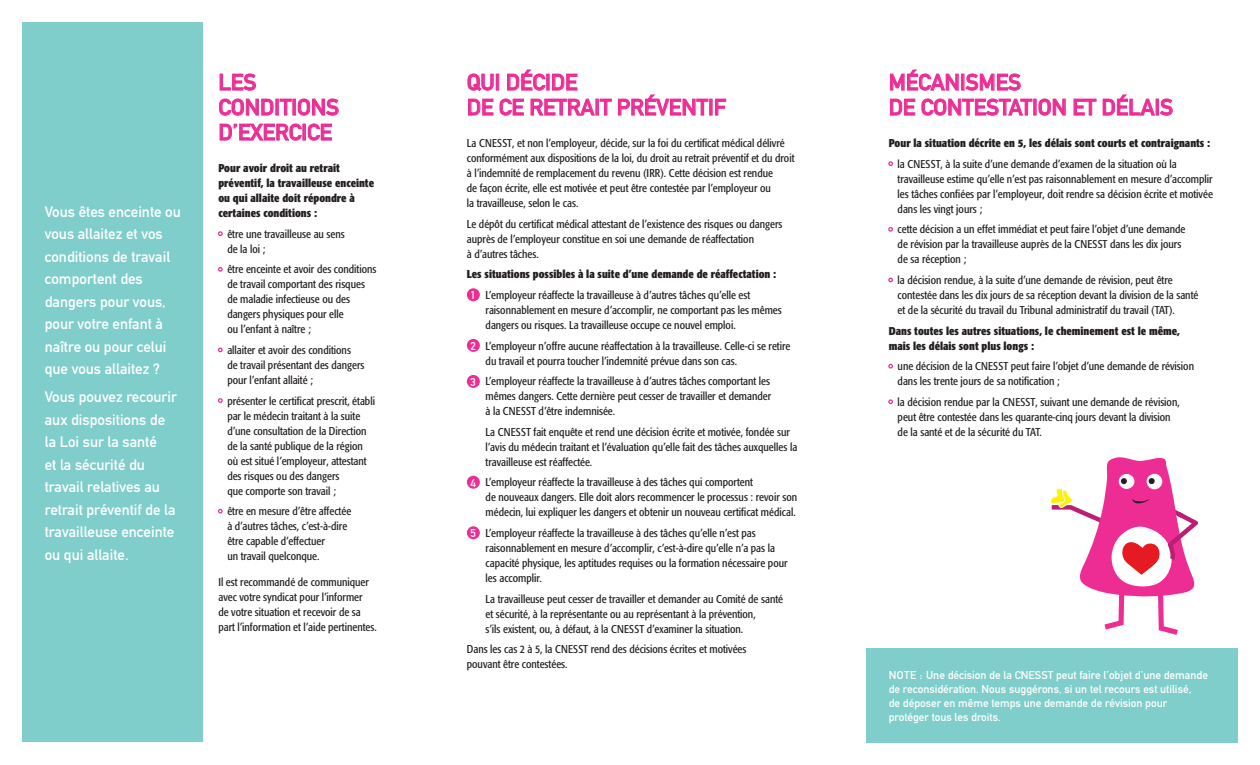
<style>
.page{position:relative;width:1260px;height:765px;background:#fff}
.page>*{position:absolute;margin:0;border:0;box-sizing:border-box;transform-origin:0 0}
.t1{font:22.5px/25px "DIN Mittelschrift";color:#ed2d94}
.t2{font:15px/22.5px "DIN Mittelschrift";color:#fff}
.t3{font:condensed 11.25px/15px "Formata";color:#231f20}
.t4{font:700 condensed 11.25px/15px "Formata";color:#231f20}
.t5{font:11.25px/13.8px "DIN Mittelschrift";color:#fff}
</style>
<div class="page">
<div style="left:22px;top:22px;width:181px;height:720px;background:#7fcecb"></div>
<svg style="left:890px;top:70px;width:130px;height:20px"></svg>
<svg style="left:890px;top:99px;width:25px;height:16px"></svg>
<svg style="left:922px;top:99px;width:143px;height:16px"></svg>
<svg style="left:1074px;top:99px;width:22px;height:16px"></svg>
<svg style="left:1103px;top:95px;width:69px;height:20px"></svg>
<svg style="left:888px;top:161px;width:5px;height:5px"></svg>
<svg style="left:888px;top:227px;width:5px;height:5px"></svg>
<svg style="left:888px;top:278px;width:5px;height:4px"></svg>
<svg style="left:888px;top:364px;width:5px;height:5px"></svg>
<svg style="left:888px;top:399px;width:5px;height:5px"></svg>
<svg style="left:220px;top:74px;width:36px;height:16px"></svg>
<svg style="left:219px;top:99px;width:72px;height:16px"></svg>
<div style="left:293px;top:99px;width:3px;height:16px;border:1px solid #ed2d94"></div>
<svg style="left:298px;top:99px;width:40px;height:16px"></svg>
<svg style="left:220px;top:124px;width:82px;height:16px"></svg>
<div style="left:303px;top:124px;width:3px;height:16px;border:1px solid #ed2d94"></div>
<svg style="left:308px;top:124px;width:24px;height:16px"></svg>
<svg style="left:218px;top:231px;width:5px;height:5px"></svg>
<svg style="left:218px;top:267px;width:5px;height:5px"></svg>
<svg style="left:218px;top:348px;width:5px;height:4px"></svg>
<svg style="left:218px;top:398px;width:5px;height:5px"></svg>
<svg style="left:218px;top:509px;width:5px;height:5px"></svg>
<div style="left:866px;top:648px;width:372px;height:94px;background:#7fcecb"></div>
<svg style="left:1050px;top:457px;width:148px;height:178px"></svg>
<svg style="left:468px;top:74px;width:25px;height:17px"></svg>
<div style="left:496px;top:74px;width:3px;height:16px;border:1px solid #ed2d94"></div>
<svg style="left:507px;top:70px;width:70px;height:20px"></svg>
<svg style="left:468px;top:99px;width:25px;height:16px"></svg>
<svg style="left:500px;top:99px;width:24px;height:16px"></svg>
<svg style="left:531px;top:99px;width:81px;height:16px"></svg>
<svg style="left:618px;top:95px;width:108px;height:20px"></svg>
<div style="left:467px;top:288px;width:13px;height:13px;background:#ed2d94;border-radius:50%"></div>
<div style="left:467px;top:339px;width:13px;height:13px;background:#ed2d94;border-radius:50%"></div>
<div style="left:467px;top:375px;width:13px;height:13px;background:#ed2d94;border-radius:50%"></div>
<div style="left:467px;top:476px;width:13px;height:13px;background:#ed2d94;border-radius:50%"></div>
<div style="left:467px;top:526px;width:13px;height:13px;background:#ed2d94;border-radius:50%"></div>
<p class="t2" style="left:45px;top:200px;width:138px">Vous êtes enceinte ou vous allaitez et vos conditions de travail comportent des dangers pour vous, pour votre enfant à naître ou pour celui que vous allaitez ?</p>
<p class="t2" style="left:45px;top:386px;width:134px">Vous pouvez recourir aux dispositions de la Loi sur la santé<br>et la sécurité du travail relatives au retrait préventif de la travailleuse enceinte ou qui allaite.</p>
<p class="t1" style="left:218px;top:70px;width:122px">LES<br>CONDITIONS<br>D’EXERCICE</p>
<p class="t4" style="left:218px;top:160px;width:157px">Pour avoir droit au retrait préventif, la travailleuse enceinte ou qui allaite doit répondre à certaines conditions :</p>
<p class="t3" style="left:227px;top:226px;width:119px">être une travailleuse au sens de la loi ;</p>
<p class="t3" style="left:227px;top:262px;width:151px">être enceinte et avoir des conditions de travail comportant des risques de maladie infectieuse ou des dangers physiques pour elle<br>ou l’enfant à naître ;</p>
<p class="t3" style="left:227px;top:343px;width:139px">allaiter et avoir des conditions<br>de travail présentant des dangers pour l’enfant allaité ;</p>
<p class="t3" style="left:227px;top:393px;width:149px">présenter le certificat prescrit, établi par le médecin traitant à la suite d’une consultation de la Direction de la santé publique de la région où est situé l’employeur, attestant des risques ou des dangers<br>que comporte son travail ;</p>
<p class="t3" style="left:227px;top:504px;width:125px">être en mesure d’être affectée à d’autres tâches, c’est-à-dire être capable d’effectuer<br>un travail quelconque.</p>
<p class="t3" style="left:218px;top:575px;width:160px">Il est recommandé de communiquer avec votre syndicat pour l’informer<br>de votre situation et recevoir de sa part l’information et l’aide pertinentes.</p>
<p class="t1" style="left:467px;top:70px;width:261px">QUI DÉCIDE<br>DE CE RETRAIT PRÉVENTIF</p>
<p class="t3" style="left:467px;top:136px;width:329px">La CNESST, et non l’employeur, décide, sur la foi du certificat médical délivré conformément aux dispositions de la loi, du droit au retrait préventif et du droit à l’indemnité de remplacement du revenu (IRR). Cette décision est rendue<br>de façon écrite, elle est motivée et peut être contestée par l’employeur ou<br>la travailleuse, selon le cas.</p>
<p class="t3" style="left:467px;top:216px;width:317px">Le dépôt du certificat médical attestant de l’existence des risques ou dangers auprès de l’employeur constitue en soi une demande de réaffectation<br>à d’autres tâches.</p>
<p class="t4" style="left:467px;top:267px;width:311px">Les situations possibles à la suite d’une demande de réaffectation :</p>
<p class="t3" style="left:486px;top:288px;width:298px">L’employeur réaffecte la travailleuse à d’autres tâches qu’elle est raisonnablement en mesure d’accomplir, ne comportant pas les mêmes dangers ou risques. La travailleuse occupe ce nouvel emploi.</p>
<p class="t3" style="left:486px;top:338px;width:306px">L’employeur n’offre aucune réaffectation à la travailleuse. Celle-ci se retire du travail et pourra toucher l’indemnité prévue dans son cas.</p>
<p class="t3" style="left:486px;top:374px;width:287px;text-align:justify">L’employeur réaffecte la travailleuse à d’autres tâches comportant les mêmes dangers. Cette dernière peut cesser de travailler et demander à la CNESST d’être indemnisée.</p>
<p class="t3" style="left:486px;top:424px;width:313px">La CNESST fait enquête et rend une décision écrite et motivée, fondée sur l’avis du médecin traitant et l’évaluation qu’elle fait des tâches auxquelles la travailleuse est réaffectée.</p>
<p class="t3" style="left:486px;top:475px;width:313px">L’employeur réaffecte la travailleuse à des tâches qui comportent<br>de nouveaux dangers. Elle doit alors recommencer le processus : revoir son médecin, lui expliquer les dangers et obtenir un nouveau certificat médical.</p>
<p class="t3" style="left:486px;top:526px;width:304px">L’employeur réaffecte la travailleuse à des tâches qu’elle n’est pas raisonnablement en mesure d’accomplir, c’est-à-dire qu’elle n’a pas la capacité physique, les aptitudes requises ou la formation nécessaire pour les accomplir.</p>
<p class="t3" style="left:486px;top:591px;width:299px">La travailleuse peut cesser de travailler et demander au Comité de santé et sécurité, à la représentante ou au représentant à la prévention,<br>s’ils existent, ou, à défaut, à la CNESST d’examiner la situation.</p>
<p class="t3" style="left:467px;top:642px;width:281px">Dans les cas 2 à 5, la CNESST rend des décisions écrites et motivées pouvant être contestées.</p>
<p class="t5" style="left:471px;top:288px;width:7px">1</p>
<p class="t5" style="left:471px;top:339px;width:7px">2</p>
<p class="t5" style="left:471px;top:375px;width:7px">3</p>
<p class="t5" style="left:471px;top:476px;width:7px">4</p>
<p class="t5" style="left:471px;top:526px;width:7px">5</p>
<p class="t1" style="left:889px;top:70px;width:286px">MÉCANISMES<br>DE CONTESTATION ET DÉLAIS</p>
<p class="t4" style="left:889px;top:135px;width:323px">Pour la situation décrite en 5, les délais sont courts et contraignants :</p>
<p class="t3" style="left:898px;top:156px;width:317px">la CNESST, à la suite d’une demande d’examen de la situation où la travailleuse estime qu’elle n’est pas raisonnablement en mesure d’accomplir les tâches confiées par l’employeur, doit rendre sa décision écrite et motivée dans les vingt jours ;</p>
<p class="t3" style="left:898px;top:222px;width:289px">cette décision a un effet immédiat et peut faire l’objet d’une demande de révision par la travailleuse auprès de la CNESST dans les dix jours de sa réception ;</p>
<p class="t3" style="left:898px;top:273px;width:302px">la décision rendue, à la suite d’une demande de révision, peut être contestée dans les dix jours de sa réception devant la division de la santé et de la sécurité du travail du Tribunal administratif du travail (TAT).</p>
<p class="t4" style="left:889px;top:323px;width:293px">Dans toutes les autres situations, le cheminement est le même, mais les délais sont plus longs :</p>
<p class="t3" style="left:898px;top:359px;width:298px">une décision de la CNESST peut faire l’objet d’une demande de révision dans les trente jours de sa notification ;</p>
<p class="t3" style="left:898px;top:394px;width:284px">la décision rendue par la CNESST, suivant une demande de révision, peut être contestée dans les quarante-cinq jours devant la division de la santé et de la sécurité du TAT.</p>
<p class="t5" style="left:889px;top:668px;width:321px">NOTE : Une décision de la CNESST peut faire l’objet d’une demande de reconsidération. Nous suggérons, si un tel recours est utilisé,<br>de déposer en même temps une demande de révision pour protéger tous les droits.</p>
</div>
